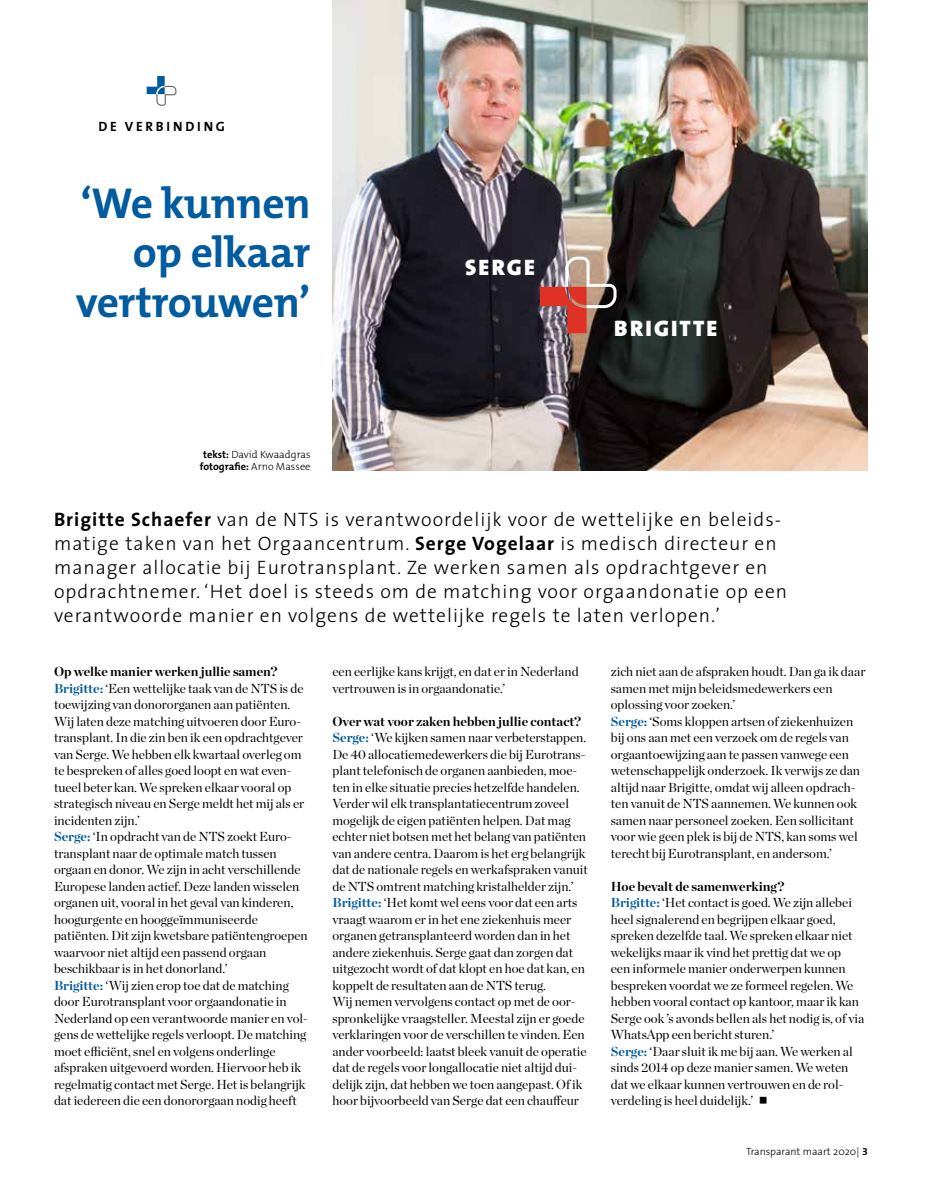
<style>
.page{position:relative;width:936px;height:1191px;background:#fff}
.page>*{position:absolute;margin:0;border:0;box-sizing:border-box;transform-origin:0 0}
.t1{font:700 43.5px/49.5px "The Mix B W7";letter-spacing:-.01em;color:#005b9f;text-align:right}
.t2{font:900 22.5px "The Sans";letter-spacing:.1em;color:#fff}
.t3{font:300 19.5px/24px "The Sans";letter-spacing:.05em;color:#000}
.t4{font:700 13.5px "The Sans";letter-spacing:.205em;color:#000}
.t5{font:13.05px/16.5px "Chronicle Display";color:#000}
.t6{font:300 10.5px "The Sans";color:#000}
.t7{font:700 10.5px "The Mix";color:#000}
.t8{font:300 10.5px "The Mix B W3";color:#000}
.s1{font-family:"The Mix";font-weight:700}
.s2{font-family:"The Mix B W3";font-weight:300}
.s3{font-weight:700}
.s4{font-weight:700;color:#005b9f}
.s5{font-family:"The Mix B W3"}
.s6{font-family:"The Mix B W7";font-weight:700}
</style>
<div class="page">
<img style="left:332px;top:0;width:535px;height:470px">
<svg style="left:147px;top:76px;width:29px;height:30px"></svg>
<img style="left:540px;top:257px;width:76px;height:76px">
<p class="t4" style="left:98px;top:115px;width:128px">DE VERBINDING</p>
<h1 class="t1" style="left:76px;top:178px;width:236px">‘We kunnen op elkaar vertrouwen’</h1>
<p class="t8" style="left:203px;top:447px;width:109px"><span class="s1">tekst:</span> David Kwaadgras</p>
<p class="t7" style="left:200px;top:458px;width:112px">fotografie: <span class="s2">Arno Massee</span></p>
<h2 class="t2" style="left:465px;top:249px;width:71px">SERGE</h2>
<h2 class="t2" style="left:614px;top:310px;width:105px">BRIGITTE</h2>
<p class="t3" style="left:54px;top:507px;width:734px"><span class="s3">Brigitte Schaefer</span> van de NTS is verantwoordelijk voor de wettelijke en beleids&shy;matige taken van het Orgaancentrum. <span class="s3">Serge Vogelaar</span> is medisch directeur en manager allocatie bij Eurotransplant. Ze werken samen als opdrachtgever en opdrachtnemer. ‘Het doel is steeds om de matching voor orgaandonatie op een verantwoorde manier en volgens de wettelijke regels te laten verlopen.’</p>
<p class="t5" style="left:54px;top:662px;width:255px"><span class="s3">Op welke manier werken jullie samen?<br></span><span class="s4">Brigitte:</span> ‘Een wettelijke taak van de NTS is de toewijzing van donororganen aan patiënten.<br>Wij laten deze matching uitvoeren door Euro&shy;transplant. In die zin ben ik een opdrachtgever van Serge. We hebben elk kwartaal overleg om te bespreken of alles goed loopt en wat even&shy;tueel beter kan. We spreken elkaar vooral op strategisch niveau en Serge meldt het mij als er incidenten zijn.’<br><span class="s4">Serge:</span> ‘In opdracht van de NTS zoekt Euro&shy;transplant naar de optimale match tussen orgaan en donor. We zijn in acht verschillende Europese landen actief. Deze landen wisselen organen uit, vooral in het geval van kinderen, hoogurgente en hooggeïmmuniseerde patiënten. Dit zijn kwetsbare patiëntengroepen waarvoor niet altijd een passend orgaan beschikbaar is in het donorland.’<br><span class="s4">Brigitte:</span> ‘Wij zien erop toe dat de matching door Eurotransplant voor orgaandonatie in Nederland op een verantwoorde manier en vol&shy;gens de wettelijke regels verloopt. De matching moet efficiënt, snel en volgens onderlinge afspraken uitgevoerd worden. Hiervoor heb ik regelmatig contact met Serge. Het is belangrijk dat iedereen die een donororgaan nodig heeft</p>
<p class="t5" style="left:332px;top:662px;width:248px">een eerlijke kans krijgt, en dat er in Nederland vertrouwen is in orgaandonatie.’</p>
<p class="t5" style="left:332px;top:712px;width:257px"><span class="s3">Over wat voor zaken hebben jullie contact?<br></span><span class="s4">Serge:</span> ‘We kijken samen naar verbeterstappen.<br>De 40 allocatiemedewerkers die bij Eurotrans&shy;plant telefonisch de organen aanbieden, moe&shy;ten in elke situatie precies hetzelfde handelen.<br>Verder wil elk transplantatiecentrum zoveel mogelijk de eigen patiënten helpen. Dat mag echter niet botsen met het belang van patiënten van andere centra. Daarom is het erg belangrijk dat de nationale regels en werkafspraken vanuit de NTS omtrent matching kristalhelder zijn.’ <span class="s4">Brigitte:</span> ‘Het komt wel eens voor dat een arts vraagt waarom er in het ene ziekenhuis meer organen getransplanteerd worden dan in het andere ziekenhuis. Serge gaat dan zorgen dat uitgezocht wordt of dat klopt en hoe dat kan, en koppelt de resultaten aan de NTS terug.<br>Wij nemen vervolgens contact op met de oor&shy;spronkelijke vraagsteller. Meestal zijn er goede verklaringen voor de verschillen te vinden. Een ander voorbeeld: laatst bleek vanuit de operatie dat de regels voor longallocatie niet altijd dui&shy;delijk zijn, dat hebben we toen aangepast. Of ik hoor bijvoorbeeld van Serge dat een chauffeur</p>
<p class="t5" style="left:610px;top:662px;width:256px">zich niet aan de afspraken houdt. Dan ga ik daar samen met mijn beleidsmedewerkers een oplossing voor zoeken.’<br><span class="s4">Serge:</span> ‘Soms kloppen artsen of ziekenhuizen bij ons aan met een verzoek om de regels van orgaantoewijzing aan te passen vanwege een wetenschappelijk onderzoek. Ik verwijs ze dan altijd naar Brigitte, omdat wij alleen opdrach&shy;ten vanuit de NTS aannemen. We kunnen ook samen naar personeel zoeken. Een sollicitant voor wie geen plek is bij de NTS, kan soms wel terecht bij Eurotransplant, en andersom.’</p>
<p class="t5" style="left:610px;top:877px;width:255px"><span class="s3">Hoe bevalt de samenwerking?<br></span><span class="s4">Brigitte:</span> ‘Het contact is goed. We zijn allebei heel signalerend en begrijpen elkaar goed, spreken dezelfde taal. We spreken elkaar niet wekelijks maar ik vind het prettig dat we op<br>een informele manier onderwerpen kunnen bespreken voordat we ze formeel regelen. We hebben vooral contact op kantoor, maar ik kan Serge ook ’s avonds bellen als het nodig is, of via WhatsApp een bericht sturen.’<br><span class="s4">Serge:</span> ‘Daar sluit ik me bij aan. We werken al sinds 2014 op deze manier samen. We weten dat we elkaar kunnen vertrouwen en de rol&shy;verdeling is heel duidelijk.’</p>
<p class="t6" style="left:746px;top:1142px;width:123px">Transparant maart 2020<span class="s5">|</span> <span class="s6">3</span></p>
</div>
